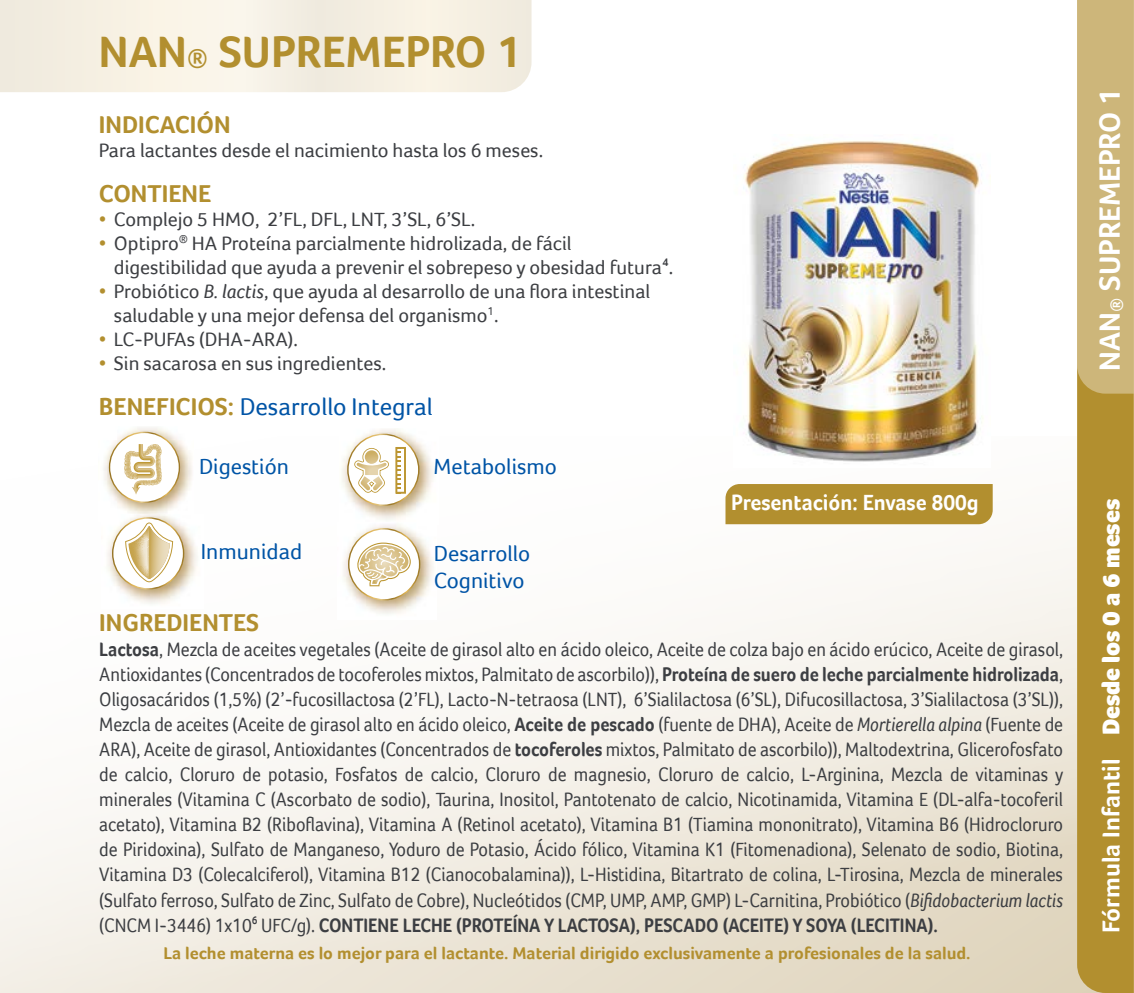
<style>
.page{position:relative;width:1134px;height:993px;background:#fff}
.page>*{position:absolute;margin:0;border:0;box-sizing:border-box;transform-origin:0 0}
.t1{font:700 45px "Foco";color:#b28f2f}
.t2{font:700 30px "Foco";color:#fff}
.t3{font:900 25px "Foco";color:#fff}
.t4{font:700 25px "Foco";color:#b28f2f}
.t5{font:25px "Foco";color:#0054a6}
.t6{font:22.5px/27px "Foco";color:#0054a6}
.t7{font:700 22.5px "Foco";color:#fff;scale:.95 1}
.t8{font:20px/25px "Foco";color:#3c3e42;text-align:justify;scale:.89 1}
.t9{font:20px/24px "Foco";color:#3c3e42}
.t10{font:700 17.5px "Foco";color:#b28f2f}
.s1{font-size:26.25px}
.s2{color:#b28f2f}
.s3{font-style:italic}
.s4{font-weight:700;color:#b28f2f}
.s5{font-weight:700}
</style>
<div class="page">
<svg style="left:0;top:524px;width:1077px;height:468px"></svg>
<div style="left:1077px;top:393px;width:57px;height:599px;background:#b28f2f"></div>
<div style="left:1077px;top:0;width:57px;height:393px;background:#cdb67a"></div>
<div style="left:725px;top:484px;width:268px;height:40px;background:#b28f2f"></div>
<img style="left:743px;top:139px;width:248px;height:323px">
<div style="left:0;top:0;width:531px;height:92px;background:#f5f0e3"></div>
<img style="left:104px;top:427px;width:88px;height:87px">
<svg style="left:109px;top:431px;width:71px;height:72px"></svg>
<img style="left:101px;top:514px;width:102px;height:94px">
<svg style="left:112px;top:517px;width:72px;height:72px"></svg>
<img style="left:342px;top:429px;width:91px;height:91px">
<svg style="left:347px;top:433px;width:72px;height:73px"></svg>
<img style="left:337px;top:524px;width:100px;height:95px">
<svg style="left:348px;top:528px;width:72px;height:72px"></svg>
<h1 class="t1" style="left:99px;top:25px;width:424px">NAN<span class="s1">®</span> SUPREMEPRO 1</h1>
<p class="t4" style="left:99px;top:110px;width:133px">INDICACIÓN</p>
<p class="t9" style="left:99px;top:138px;width:446px">Para lactantes desde el nacimiento hasta los 6 meses.</p>
<p class="t4" style="left:99px;top:179px;width:114px">CONTIENE</p>
<p class="t9" style="left:99px;top:207px;width:378px"><span class="s2">•</span> Complejo 5 HMO, 2’FL, DFL, LNT, 3’SL, 6’SL.</p>
<p class="t9" style="left:114px;top:231px;width:561px;text-indent:-15px"><span class="s2">•</span> Optipro<sup>®</sup> HA Proteína parcialmente hidrolizada, de fácil digestibilidad que ayuda a prevenir el sobrepeso y obesidad futura4.</p>
<p class="t9" style="left:114px;top:279px;width:538px;text-indent:-15px"><span class="s2">•</span> Probiótico <span class="s3">B. lactis</span>, que ayuda al desarrollo de una flora intestinal saludable y una mejor defensa del organismo<sup>1</sup>.</p>
<p class="t9" style="left:99px;top:327px;width:200px"><span class="s2">•</span> LC-PUFAs (DHA-ARA).</p>
<p class="t9" style="left:99px;top:351px;width:289px"><span class="s2">•</span> Sin sacarosa en sus ingredientes.</p>
<p class="t5" style="left:99px;top:392px;width:335px"><span class="s4">BENEFICIOS:</span> Desarrollo Integral</p>
<p class="t6" style="left:199px;top:452px;width:91px">Digestión</p>
<p class="t6" style="left:434px;top:452px;width:125px">Metabolismo</p>
<p class="t6" style="left:201px;top:537px;width:103px">Inmunidad</p>
<p class="t6" style="left:434px;top:539px;width:98px">Desarrollo<br>Cognitivo</p>
<p class="t7" style="left:731px;top:488px;width:262px">Presentación: Envase 800g</p>
<p class="t4" style="left:99px;top:608px;width:161px">INGREDIENTES</p>
<p class="t8" style="left:99px;top:636px;width:1085px"><span class="s5">Lactosa</span>, Mezcla de aceites vegetales (Aceite de girasol alto en ácido oleico, Aceite de colza bajo en ácido erúcico, Aceite de girasol, Antioxidantes (Concentrados de tocoferoles mixtos, Palmitato de ascorbilo)), <span class="s5">Proteína de suero de leche parcialmente hidrolizada</span>, Oligosacáridos (1,5%) (2’-fucosillactosa (2’FL), Lacto-N-tetraosa (LNT), 6’Sialilactosa (6’SL), Difucosillactosa, 3’Sialilactosa (3’SL)), Mezcla de aceites (Aceite de girasol alto en ácido oleico, <span class="s5">Aceite de pescado</span> (fuente de DHA), Aceite de <span class="s3">Mortierella alpina</span> (Fuente de ARA), Aceite de girasol, Antioxidantes (Concentrados de <span class="s5">tocoferoles</span> mixtos, Palmitato de ascorbilo)), Maltodextrina, Glicerofosfato de calcio, Cloruro de potasio, Fosfatos de calcio, Cloruro de magnesio, Cloruro de calcio, L-Arginina, Mezcla de vitaminas y minerales (Vitamina C (Ascorbato de sodio), Taurina, Inositol, Pantotenato de calcio, Nicotinamida, Vitamina E (DL-alfa-tocoferil acetato), Vitamina B2 (Riboflavina), Vitamina A (Retinol acetato), Vitamina B1 (Tiamina mononitrato), Vitamina B6 (Hidrocloruro de Piridoxina), Sulfato de Manganeso, Yoduro de Potasio, Ácido fólico, Vitamina K1 (Fitomenadiona), Selenato de sodio, Biotina, Vitamina D3 (Colecalciferol), Vitamina B12 (Cianocobalamina)), L-Histidina, Bitartrato de colina, L-Tirosina, Mezcla de minerales (Sulfato ferroso, Sulfato de Zinc, Sulfato de Cobre), Nucleótidos (CMP, UMP, AMP, GMP) L-Carnitina, Probiótico (<span class="s3">Bifidobacterium lactis </span>(CNCM I-3446) 1x106 UFC/g). <span class="s5">CONTIENE LECHE (PROTEÍNA Y LACTOSA), PESCADO (ACEITE) Y SOYA (LECITINA).</span></p>
<p class="t10" style="left:163px;top:942px;width:809px">La leche materna es lo mejor para el lactante. Material dirigido exclusivamente a profesionales de la salud.</p>
<h2 class="t2" style="left:1092px;top:370px;width:283px;rotate:-90deg">NAN<sub>®</sub> SUPREMEPRO 1</h2>
<p class="t3" style="left:1094px;top:932px;width:435px;rotate:-90deg"><span class="s5">Fórmula Infantil</span> Desde los 0 a 6 meses</p>
</div>
